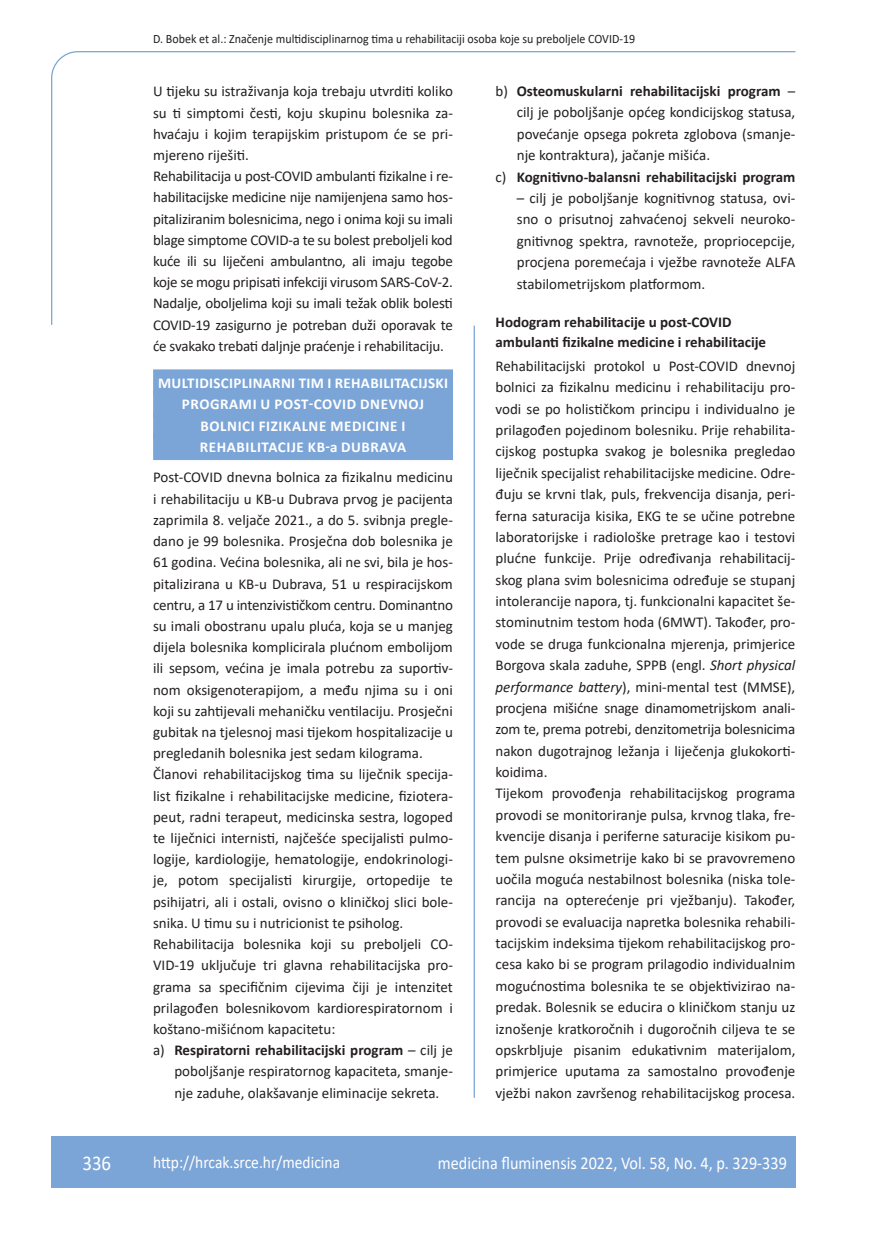
<style>
.page{position:relative;width:872px;height:1234px;background:#fff}
.page>*{position:absolute;margin:0;border:0;box-sizing:border-box;transform-origin:0 0}
.t1{font:21px "Calibri";color:#fff;scale:.9 1}
.t2{font:18px "Calibri";color:#fff;scale:.9 1}
.t3{font:17.25px "Calibri";color:#fff;scale:.9 1}
.t4{font:15px/21.3px "Calibri";color:#231f20}
.t5{font:700 15px/19.8px "Calibri";color:#231f20}
.t6{font:700 15px/21.1px "Calibri";letter-spacing:.04em;color:#fff;text-align:center}
.t7{font:12.75px "Calibri";color:#231f20;scale:.94 1}
.s1{font-weight:400}
.s2{font-style:italic}
</style>
<div class="page">
<svg style="left:51px;top:51px;width:745px;height:274px"></svg>
<hr style="left:473px;top:325px;width:2px;height:772px;background:#7ca5d7">
<div style="left:51px;top:1135px;width:744px;height:51px;background:#7ca5d7"></div>
<div style="left:153px;top:369px;width:300px;height:27px;background:#7ca5d7"></div>
<div style="left:153px;top:390px;width:300px;height:27px;background:#7ca5d7"></div>
<div style="left:153px;top:412px;width:300px;height:27px;background:#7ca5d7"></div>
<div style="left:153px;top:433px;width:300px;height:27px;background:#7ca5d7"></div>
<p class="t7" style="left:153px;top:29px;width:514px">D. Bobek et al.: Značenje multidisciplinarnog tima u rehabilitaciji osoba koje su preboljele COVID-19</p>
<p class="t4" style="left:153px;top:80px;width:301px">U tijeku su istraživanja koja trebaju utvrditi koliko su ti simptomi česti, koju skupinu bolesnika za&shy;hvaćaju i kojim terapijskim pristupom će se pri&shy;mjereno riješiti.<br>Rehabilitacija u post-COVID ambulanti fizikalne i re&shy;habilitacijske medicine nije namijenjena samo hos&shy;pitaliziranim bolesnicima, nego i onima koji su imali blage simptome COVID-a te su bolest preboljeli kod kuće ili su liječeni ambulantno, ali imaju tegobe koje se mogu pripisati infekciji virusom SARS-CoV-2.<br>Nadalje, oboljelima koji su imali težak oblik bolesti COVID-19 zasigurno je potreban duži oporavak te će svakako trebati daljnje praćenje i rehabilitaciju.</p>
<p class="t6" style="left:158px;top:372px;width:291px">MULTIDISCIPLINARNI TIM I REHABILITACIJSKI PROGRAMI U POST-COVID DNEVNOJ BOLNICI FIZIKALNE MEDICINE I REHABILITACIJE KB-a DUBRAVA</p>
<p class="t4" style="left:153px;top:466px;width:301px">Post-COVID dnevna bolnica za fizikalnu medicinu</p>
<p class="t4" style="left:153px;top:487px;width:301px">i rehabilitaciju u KB-u Dubrava prvog je pacijenta</p>
<p class="t4" style="left:153px;top:509px;width:301px">zaprimila 8. veljače 2021., a do 5. svibnja pregle-</p>
<p class="t4" style="left:153px;top:530px;width:301px">dano je 99 bolesnika. Prosječna dob bolesnika je</p>
<p class="t4" style="left:153px;top:551px;width:301px">61 godina. Većina bolesnika, ali ne svi, bila je hos-</p>
<p class="t4" style="left:153px;top:572px;width:301px">pitalizirana u KB-u Dubrava, 51 u respiracijskom</p>
<p class="t4" style="left:153px;top:593px;width:301px">centru, a 17 u intenzivističkom centru. Dominantno</p>
<p class="t4" style="left:153px;top:614px;width:301px">su imali obostranu upalu pluća, koja se u manjeg</p>
<p class="t4" style="left:153px;top:636px;width:301px">dijela bolesnika komplicirala plućnom embolijom</p>
<p class="t4" style="left:153px;top:657px;width:301px">ili sepsom, većina je imala potrebu za suportiv-</p>
<p class="t4" style="left:153px;top:678px;width:301px">nom oksigenoterapijom, a među njima su i oni</p>
<p class="t4" style="left:153px;top:699px;width:301px">koji su zahtijevali mehaničku ventilaciju. Prosječni</p>
<p class="t4" style="left:153px;top:720px;width:301px">gubitak na tjelesnoj masi tijekom hospitalizacije u</p>
<p class="t4" style="left:153px;top:742px;width:271px">pregledanih bolesnika jest sedam kilograma.</p>
<p class="t4" style="left:153px;top:763px;width:301px">Članovi rehabilitacijskog tima su liječnik specija-</p>
<p class="t4" style="left:153px;top:784px;width:301px">list fizikalne i rehabilitacijske medicine, fiziotera-</p>
<p class="t4" style="left:153px;top:805px;width:301px">peut, radni terapeut, medicinska sestra, logoped</p>
<p class="t4" style="left:153px;top:826px;width:301px">te liječnici internisti, najčešće specijalisti pulmo-</p>
<p class="t4" style="left:153px;top:848px;width:301px">logije, kardiologije, hematologije, endokrinologi-</p>
<p class="t4" style="left:153px;top:869px;width:301px">je, potom specijalisti kirurgije, ortopedije te</p>
<p class="t4" style="left:153px;top:890px;width:301px">psihijatri, ali i ostali, ovisno o kliničkoj slici bole-</p>
<p class="t4" style="left:153px;top:911px;width:252px">snika. U timu su i nutricionist te psiholog.</p>
<p class="t4" style="left:153px;top:932px;width:301px">Rehabilitacija bolesnika koji su preboljeli CO-</p>
<p class="t4" style="left:153px;top:954px;width:301px">VID-19 uključuje tri glavna rehabilitacijska pro-</p>
<p class="t4" style="left:153px;top:975px;width:301px">grama sa specifičnim cijevima čiji je intenzitet</p>
<p class="t4" style="left:153px;top:996px;width:301px">prilagođen bolesnikovom kardiorespiratornom i</p>
<p class="t4" style="left:153px;top:1017px;width:184px">koštano-mišićnom kapacitetu:</p>
<p class="t5" style="left:153px;top:1039px;width:301px"><span class="s1">a)</span> Respiratorni rehabilitacijski program <span class="s1">– cilj je</span></p>
<p class="t4" style="left:174px;top:1060px;width:280px">poboljšanje respiratornog kapaciteta, smanje-</p>
<p class="t4" style="left:174px;top:1081px;width:266px">nje zaduhe, olakšavanje eliminacije sekreta.</p>
<p class="t5" style="left:495px;top:81px;width:301px"><span class="s1">b)</span> Osteomuskularni rehabilitacijski program <span class="s1">–</span></p>
<p class="t4" style="left:517px;top:101px;width:280px">cilj je poboljšanje općeg kondicijskog statusa,</p>
<p class="t4" style="left:517px;top:123px;width:280px">povećanje opsega pokreta zglobova (smanje-</p>
<p class="t4" style="left:517px;top:144px;width:195px">nje kontraktura), jačanje mišića.</p>
<p class="t5" style="left:495px;top:166px;width:301px"><span class="s1">c)</span> Kognitivno-balansni rehabilitacijski program</p>
<p class="t4" style="left:517px;top:187px;width:280px;text-align:justify">– cilj je poboljšanje kognitivnog statusa, ovi&shy;sno o prisutnoj zahvaćenoj sekveli neuroko&shy;gnitivnog spektra, ravnoteže, propriocepcije, procjena poremećaja i vježbe ravnoteže ALFA stabilometrijskom platformom.</p>
<p class="t5" style="left:495px;top:312px;width:272px">Hodogram rehabilitacije u post-COVID ambulanti fizikalne medicine i rehabilitacije</p>
<p class="t4" style="left:495px;top:355px;width:301px">Rehabilitacijski protokol u Post-COVID dnevnoj bolnici za fizikalnu medicinu i rehabilitaciju pro&shy;vodi se po holističkom principu i individualno je prilagođen pojedinom bolesniku. Prije rehabilita&shy;cijskog postupka svakog je bolesnika pregledao liječnik specijalist rehabilitacijske medicine. Odre&shy;đuju se krvni tlak, puls, frekvencija disanja, peri&shy;ferna saturacija kisika, EKG te se učine potrebne laboratorijske i radiološke pretrage kao i testovi plućne funkcije. Prije određivanja rehabilitacij&shy;skog plana svim bolesnicima određuje se stupanj intolerancije napora, tj. funkcionalni kapacitet še&shy;stominutnim testom hoda (6MWT). Također, pro&shy;vode se druga funkcionalna mjerenja, primjerice Borgova skala zaduhe, SPPB (engl. <span class="s2">Short physical performance battery</span>), mini-mental test (MMSE), procjena mišićne snage dinamometrijskom anali&shy;zom te, prema potrebi, denzitometrija bolesnicima nakon dugotrajnog ležanja i liječenja glukokorti&shy;koidima.<br>Tijekom provođenja rehabilitacijskog programa provodi se monitoriranje pulsa, krvnog tlaka, fre&shy;kvencije disanja i periferne saturacije kisikom pu&shy;tem pulsne oksimetrije kako bi se pravovremeno uočila moguća nestabilnost bolesnika (niska tole&shy;rancija na opterećenje pri vježbanju). Također, provodi se evaluacija napretka bolesnika rehabili&shy;tacijskim indeksima tijekom rehabilitacijskog pro&shy;cesa kako bi se program prilagodio individualnim mogućnostima bolesnika te se objektivizirao na&shy;predak. Bolesnik se educira o kliničkom stanju uz iznošenje kratkoročnih i dugoročnih ciljeva te se opskrbljuje pisanim edukativnim materijalom, primjerice uputama za samostalno provođenje vježbi nakon završenog rehabilitacijskog procesa.</p>
<h1 class="t1" style="left:82px;top:1147px;width:33px">336</h1>
<p class="t3" style="left:153px;top:1149px;width:209px">http://hrcak.srce.hr/medicina</p>
<p class="t2" style="left:438px;top:1149px;width:389px">medicina fluminensis 2022, Vol. 58, No. 4, p. 329-339</p>
</div>
